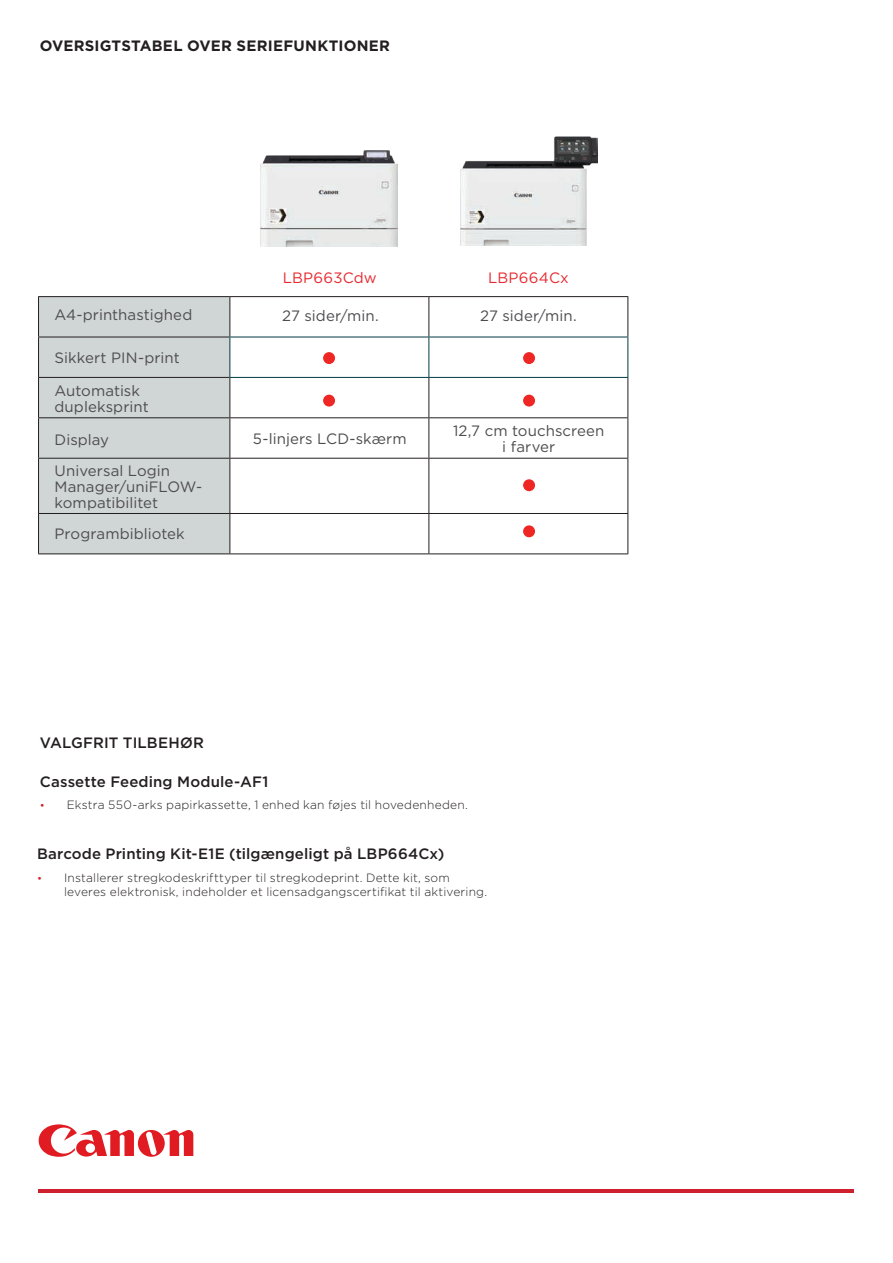
<style>
.page{position:relative;width:893px;height:1263px;background:#fff}
.page>*{position:absolute;margin:0;border:0;box-sizing:border-box;transform-origin:0 0}
.t1{font:15px/16.2px "Gotham";letter-spacing:.005em;color:#4e4c4f}
.t2{font:500 15px "Gotham";letter-spacing:.01em;color:#231f20}
.t3{font:700 15px "Gotham";letter-spacing:.015em;color:#231f20}
.t4{font:15px "Gotham";letter-spacing:.005em;color:#e72a30}
.t5{font:300 12px/14.4px "Gotham";letter-spacing:.015em;color:#231f20}
.s1{font-weight:400;font-size:10.5px;color:#cf202f}
</style>
<div class="page">
<svg style="left:39px;top:1124px;width:154px;height:33px"></svg>
<hr style="left:39px;top:1189px;width:815px;height:3px;background:#cf202f">
<div style="left:39px;top:297px;width:190px;height:256px;background:#d0d5d6"></div>
<svg style="left:230px;top:297px;width:397px;height:256px"></svg>
<hr style="left:230px;top:296px;width:199px;height:1px;background:#231f20">
<hr style="left:230px;top:417px;width:199px;height:1px;background:#231f20">
<hr style="left:230px;top:458px;width:199px;height:1px;background:#231f20">
<hr style="left:230px;top:513px;width:199px;height:1px;background:#231f20">
<hr style="left:230px;top:553px;width:199px;height:1px;background:#231f20">
<hr style="left:429px;top:296px;width:199px;height:1px;background:#231f20">
<hr style="left:428px;top:297px;width:1px;height:40px;background:#231f20">
<hr style="left:428px;top:378px;width:1px;height:39px;background:#231f20">
<hr style="left:429px;top:417px;width:199px;height:1px;background:#231f20">
<hr style="left:428px;top:418px;width:1px;height:40px;background:#231f20">
<hr style="left:429px;top:458px;width:199px;height:1px;background:#231f20">
<hr style="left:428px;top:459px;width:1px;height:54px;background:#231f20">
<hr style="left:429px;top:513px;width:199px;height:1px;background:#231f20">
<hr style="left:428px;top:514px;width:1px;height:39px;background:#231f20">
<hr style="left:429px;top:553px;width:199px;height:1px;background:#231f20">
<hr style="left:627px;top:297px;width:1px;height:40px;background:#231f20">
<hr style="left:627px;top:378px;width:1px;height:39px;background:#231f20">
<hr style="left:627px;top:418px;width:1px;height:40px;background:#231f20">
<hr style="left:627px;top:459px;width:1px;height:54px;background:#231f20">
<hr style="left:627px;top:514px;width:1px;height:39px;background:#231f20">
<hr style="left:38px;top:296px;width:192px;height:1px;background:#231f20">
<hr style="left:38px;top:297px;width:1px;height:40px;background:#231f20">
<hr style="left:229px;top:297px;width:1px;height:40px;background:#231f20">
<hr style="left:38px;top:337px;width:191px;height:1px;background:#231f20">
<hr style="left:38px;top:337px;width:1px;height:40px;background:#231f20">
<hr style="left:38px;top:377px;width:191px;height:1px;background:#231f20">
<hr style="left:38px;top:378px;width:1px;height:39px;background:#231f20">
<hr style="left:229px;top:378px;width:1px;height:39px;background:#231f20">
<hr style="left:38px;top:417px;width:192px;height:1px;background:#231f20">
<hr style="left:38px;top:418px;width:1px;height:40px;background:#231f20">
<hr style="left:229px;top:418px;width:1px;height:40px;background:#231f20">
<hr style="left:38px;top:458px;width:192px;height:1px;background:#231f20">
<hr style="left:38px;top:459px;width:1px;height:54px;background:#231f20">
<hr style="left:229px;top:459px;width:1px;height:54px;background:#231f20">
<hr style="left:38px;top:513px;width:192px;height:1px;background:#231f20">
<hr style="left:38px;top:514px;width:1px;height:39px;background:#231f20">
<hr style="left:229px;top:514px;width:1px;height:39px;background:#231f20">
<hr style="left:38px;top:553px;width:192px;height:1px;background:#231f20">
<hr style="left:229px;top:337px;width:200px;height:1px;background:#003a43">
<hr style="left:229px;top:337px;width:1px;height:40px;background:#003a43">
<hr style="left:229px;top:377px;width:200px;height:1px;background:#003a43">
<hr style="left:429px;top:337px;width:199px;height:1px;background:#003a43">
<hr style="left:428px;top:337px;width:1px;height:40px;background:#003a43">
<hr style="left:429px;top:377px;width:199px;height:1px;background:#003a43">
<hr style="left:627px;top:337px;width:1px;height:40px;background:#003a43">
<div style="left:324px;top:353px;width:10px;height:10px;background:#ee2725;border-radius:50%"></div>
<div style="left:323px;top:352px;width:12px;height:12px;border:2px solid #ee2725;border-radius:50%"></div>
<div style="left:324px;top:395px;width:10px;height:11px;background:#ee2725;border-radius:50%"></div>
<div style="left:323px;top:395px;width:12px;height:12px;border:2px solid #ee2725;border-radius:50%"></div>
<div style="left:524px;top:395px;width:10px;height:11px;background:#ee2725;border-radius:50%"></div>
<div style="left:523px;top:395px;width:12px;height:12px;border:2px solid #ee2725;border-radius:50%"></div>
<div style="left:524px;top:353px;width:10px;height:10px;background:#ee2725;border-radius:50%"></div>
<div style="left:523px;top:352px;width:12px;height:12px;border:2px solid #ee2725;border-radius:50%"></div>
<div style="left:524px;top:480px;width:10px;height:10px;background:#ee2725;border-radius:50%"></div>
<div style="left:523px;top:479px;width:12px;height:12px;border:2px solid #ee2725;border-radius:50%"></div>
<div style="left:524px;top:526px;width:10px;height:10px;background:#ee2725;border-radius:50%"></div>
<div style="left:523px;top:525px;width:12px;height:12px;border:2px solid #ee2725;border-radius:50%"></div>
<img style="left:261px;top:150px;width:136px;height:97px">
<img style="left:461px;top:137px;width:136px;height:108px">
<p class="t3" style="left:40px;top:35px;width:352px">OVERSIGTSTABEL OVER SERIEFUNKTIONER</p>
<p class="t1" style="left:55px;top:306px;width:139px">A4-printhastighed</p>
<p class="t1" style="left:55px;top:349px;width:127px">Sikkert PIN-print</p>
<p class="t1" style="left:55px;top:382px;width:96px">Automatisk dupleksprint</p>
<p class="t1" style="left:55px;top:424px;width:117px;line-height:30.5px">Display<br>Universal Login</p>
<p class="t1" style="left:55px;top:478px;width:149px">Manager/uniFLOW&shy;kompatibilitet</p>
<p class="t1" style="left:55px;top:525px;width:132px">Programbibliotek</p>
<p class="t4" style="left:283px;top:268px;width:95px">LBP663Cdw</p>
<p class="t1" style="left:282px;top:307px;width:98px">27 sider/min.</p>
<p class="t1" style="left:480px;top:307px;width:98px">27 sider/min.</p>
<p class="t4" style="left:488px;top:268px;width:82px">LBP664Cx</p>
<p class="t1" style="left:253px;top:430px;width:155px">5-linjers LCD-skærm</p>
<p class="t1" style="left:453px;top:422px;width:153px;text-align:center">12,7 cm touchscreen i farver</p>
<p class="t2" style="left:40px;top:733px;width:166px">VALGFRIT TILBEHØR</p>
<p class="t2" style="left:40px;top:771px;width:230px">Cassette Feeding Module-AF1</p>
<p class="t5" style="left:40px;top:798px;width:430px"><span class="s1">•</span> Ekstra 550-arks papirkassette, 1 enhed kan føjes til hovedenheden.</p>
<p class="t2" style="left:37px;top:844px;width:409px">Barcode Printing Kit-E1E (tilgængeligt på LBP664Cx)</p>
<p class="t5" style="left:64px;top:870px;width:425px;text-indent:-27px"><span class="s1">•</span> Installerer stregkodeskrifttyper til stregkodeprint. Dette kit, som leveres elektronisk, indeholder et licensadgangscertifikat til aktivering.</p>
</div>
